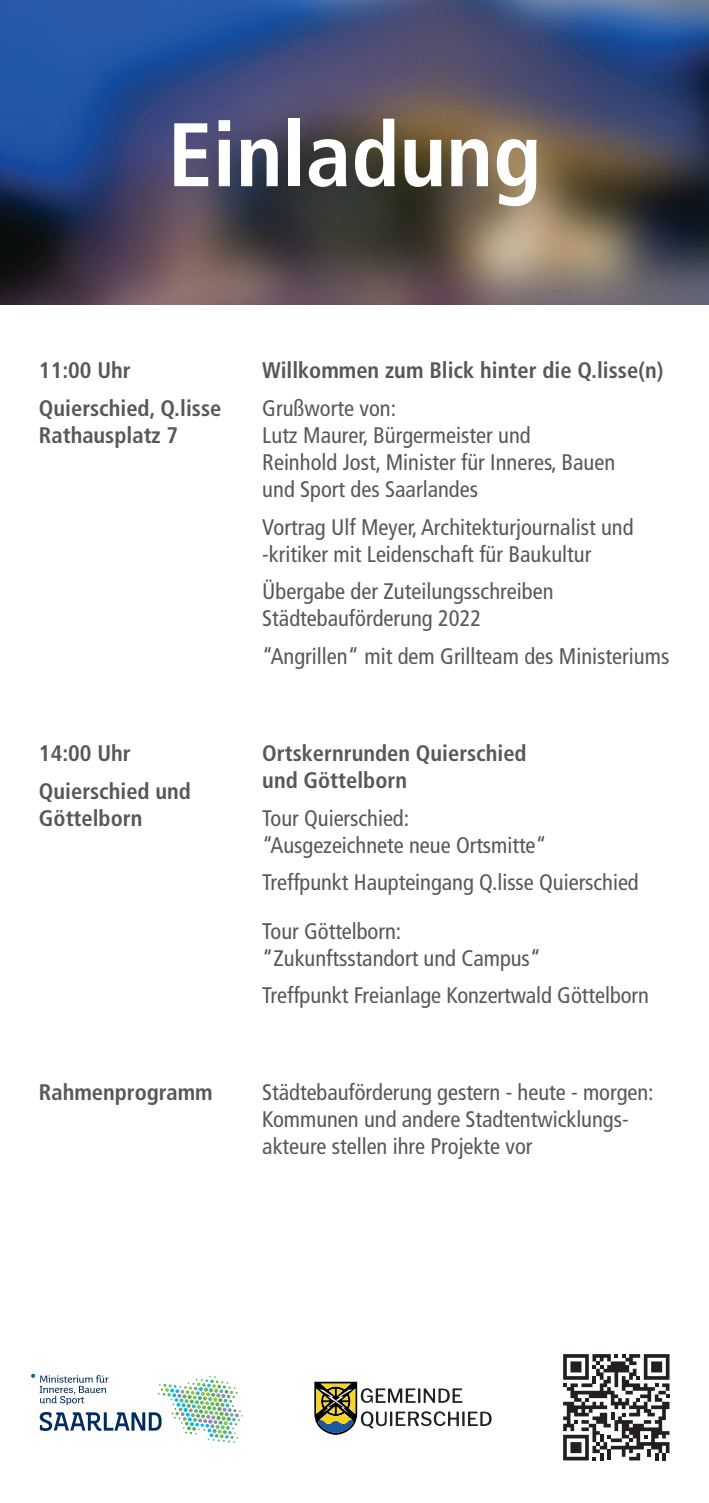
<style>
.page{position:relative;width:709px;height:1503px;background:#fff}
.page>*{position:absolute;margin:0;border:0;box-sizing:border-box;transform-origin:0 0}
.t1{font:700 condensed 90px "Frutiger LT Pro";color:#fff}
.t2{font:condensed 22.5px/27px "Frutiger LT Pro";color:#57585a}
.t3{font:700 condensed 22.5px/37.5px "Frutiger LT Pro";color:#57585a}
</style>
<div class="page">
<svg style="left:31px;top:1373px;width:212px;height:69px"></svg>
<img style="left:0;top:0;width:709px;height:305px">
<svg style="left:563px;top:1354px;width:106px;height:106px"></svg>
<svg style="left:314px;top:1381px;width:177px;height:53px"></svg>
<h1 class="t1" style="left:168px;top:102px;width:375px">Einladung</h1>
<p class="t3" style="left:39px;top:352px;width:184px">11:00 Uhr<br>Quierschied, Q.lisse</p>
<p class="t3" style="left:39px;top:416px;width:141px">Rathausplatz 7</p>
<p class="t3" style="left:39px;top:734px;width:153px">14:00 Uhr<br>Quierschied und</p>
<p class="t3" style="left:39px;top:799px;width:105px">Göttelborn</p>
<p class="t3" style="left:262px;top:352px;width:402px">Willkommen zum Blick hinter die Q.lisse(n)</p>
<p class="t2" style="left:262px;top:395px;width:354px">Grußworte von:<br>Lutz Maurer, Bürgermeister und<br>Reinhold Jost, Minister für Inneres, Bauen und Sport des Saarlandes</p>
<p class="t2" style="left:262px;top:513px;width:373px">Vortrag Ulf Meyer, Architekturjournalist und -kritiker mit Leidenschaft für Baukultur</p>
<p class="t2" style="left:262px;top:578px;width:293px">Übergabe der Zuteilungsschreiben<br>Städtebauförderung 2022</p>
<p class="t2" style="left:262px;top:643px;width:408px">“Angrillen“ mit dem Grillteam des Ministeriums</p>
<p class="t3" style="left:262px;top:740px;width:266px;line-height:27px">Ortskernrunden Quierschied und Göttelborn</p>
<p class="t2" style="left:262px;top:804px;width:286px">Tour Quierschied: “Ausgezeichnete neue Ortsmitte“</p>
<p class="t2" style="left:262px;top:858px;width:378px;line-height:48.2px">Treffpunkt Haupteingang Q.lisse Quierschied<br>Tour Göttelborn:</p>
<p class="t2" style="left:262px;top:939px;width:388px;line-height:37.5px">“Zukunftsstandort und Campus“<br>Treffpunkt Freianlage Konzertwald Göttelborn</p>
<p class="t3" style="left:39px;top:1073px;width:175px">Rahmenprogramm</p>
<p class="t2" style="left:262px;top:1079px;width:393px">Städtebauförderung gestern - heute - morgen:<br>Kommunen und andere Stadtentwicklungs&shy;akteure stellen ihre Projekte vor</p>
</div>
